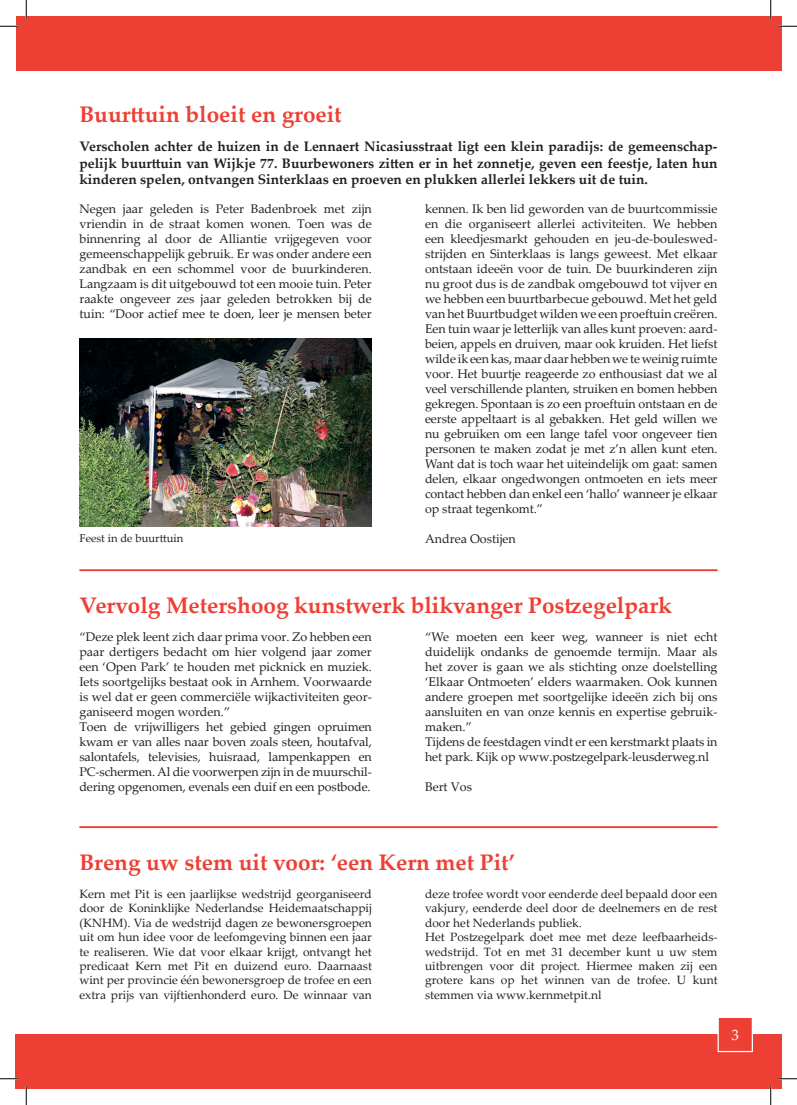
<style>
.page{position:relative;width:797px;height:1105px;background:#fff}
.page>*{position:absolute;margin:0;border:0;box-sizing:border-box;transform-origin:0 0}
.t1{font:700 22.5px "Palatino Linotype";color:#ee3f34}
.t2{font:15px "Palatino Linotype";color:#fff}
.t3{font:700 13.75px/16.5px "Palatino Linotype";color:#231f20;text-align:justify}
.t4{font:12.5px/15px "Palatino Linotype";color:#231f20}
.t5{font:12px/14.4px "Palatino Linotype";color:#231f20;text-align:justify}
.t6{font:11.25px "Palatino Linotype";color:#231f20}
</style>
<div class="page">
<div style="left:16px;top:1034px;width:765px;height:55px;background:#ee3f34"></div>
<div style="left:717px;top:1017px;width:36px;height:35px;background:#ee3f34;border:1px solid #fff"></div>
<div style="left:16px;top:16px;width:765px;height:55px;background:#ee3f34"></div>
<hr style="left:79px;top:826px;width:638px;height:2px;background:#ee3f34">
<hr style="left:79px;top:569px;width:638px;height:2px;background:#ee3f34">
<img style="left:79px;top:338px;width:293px;height:188px">
<svg style="left:0;top:25px;width:19px;height:2px"></svg>
<svg style="left:778px;top:25px;width:19px;height:2px"></svg>
<svg style="left:0;top:1078px;width:19px;height:1px"></svg>
<svg style="left:778px;top:1078px;width:19px;height:1px"></svg>
<svg style="left:25px;top:0;width:2px;height:19px"></svg>
<svg style="left:25px;top:1086px;width:2px;height:19px"></svg>
<svg style="left:770px;top:0;width:1px;height:19px"></svg>
<svg style="left:770px;top:1086px;width:1px;height:19px"></svg>
<h1 class="t1" style="left:79px;top:99px;width:264px">Buurttuin bloeit en groeit</h1>
<p class="t3" style="left:79px;top:138px;width:639px">Verscholen achter de huizen in de Lennaert Nicasiusstraat ligt een klein paradijs: de gemeenschap&shy;pelijk buurttuin van Wijkje 77. Buurbewoners zitten er in het zonnetje, geven een feestje, laten hun kinderen spelen, ontvangen Sinterklaas en proeven en plukken allerlei lekkers uit de tuin.</p>
<p class="t4" style="left:79px;top:200px;width:294px;text-align:justify">Negen jaar geleden is Peter Badenbroek met zijn vriendin in de straat komen wonen. Toen was de binnenring al door de Alliantie vrijgegeven voor gemeenschappelijk gebruik. Er was onder andere een zandbak en een schommel voor de buurkinderen.<br>Langzaam is dit uitgebouwd tot een mooie tuin. Peter raakte ongeveer zes jaar geleden betrokken bij de tuin: “Door actief mee te doen, leer je mensen beter</p>
<p class="t4" style="left:425px;top:200px;width:294px;text-align:justify">kennen. Ik ben lid geworden van de buurtcommissie en die organiseert allerlei activiteiten. We hebben een kleedjesmarkt gehouden en jeu-de-bouleswed&shy;strijden en Sinterklaas is langs geweest. Met elkaar ontstaan ideeën voor de tuin. De buurkinderen zijn nu groot dus is de zandbak omgebouwd tot vijver en we hebben een buurtbarbecue gebouwd. Met het geld van het Buurtbudget wilden we een proeftuin creëren.<br>Een tuin waar je letterlijk van alles kunt proeven: aard&shy;beien, appels en druiven, maar ook kruiden. Het liefst wilde ik een kas, maar daar hebben we te weinig ruimte voor. Het buurtje reageerde zo enthousiast dat we al veel verschillende planten, struiken en bomen hebben gekregen. Spontaan is zo een proeftuin ontstaan en de eerste appeltaart is al gebakken. Het geld willen we nu gebruiken om een lange tafel voor ongeveer tien personen te maken zodat je met z’n allen kunt eten.<br>Want dat is toch waar het uiteindelijk om gaat: samen delen, elkaar ongedwongen ontmoeten en iets meer contact hebben dan enkel een ‘hallo’ wanneer je elkaar op straat tegenkomt.”</p>
<p class="t6" style="left:79px;top:530px;width:105px">Feest in de buurttuin</p>
<p class="t4" style="left:425px;top:530px;width:92px">Andrea Oostijen</p>
<h1 class="t1" style="left:79px;top:590px;width:594px">Vervolg Metershoog kunstwerk blikvanger Postzegelpark</h1>
<p class="t4" style="left:79px;top:629px;width:294px">“Deze plek leent zich daar prima voor. Zo hebben een paar dertigers bedacht om hier volgend jaar zomer een ‘Open Park’ te houden met picknick en muziek.<br>Iets soortgelijks bestaat ook in Arnhem. Voorwaarde is wel dat er geen commerciële wijkactiviteiten geor&shy;ganiseerd mogen worden.”<br>Toen de vrijwilligers het gebied gingen opruimen kwam er van alles naar boven zoals steen, houtafval, salontafels, televisies, huisraad, lampenkappen en PC-schermen. Al die voorwerpen zijn in de muurschil&shy;dering opgenomen, evenals een duif en een postbode.</p>
<p class="t4" style="left:425px;top:629px;width:294px">“We moeten een keer weg, wanneer is niet echt duidelijk ondanks de genoemde termijn. Maar als het zover is gaan we als stichting onze doelstelling ‘Elkaar Ontmoeten’ elders waarmaken. Ook kunnen andere groepen met soortgelijke ideeën zich bij ons aansluiten en van onze kennis en expertise gebruik&shy;maken.”<br>Tijdens de feestdagen vindt er een kerstmarkt plaats in het park. Kijk op www.postzegelpark-leusderweg.nl</p>
<p class="t4" style="left:425px;top:779px;width:48px">Bert Vos</p>
<h1 class="t1" style="left:79px;top:846px;width:437px">Breng uw stem uit voor: ‘een Kern met Pit’</h1>
<p class="t5" style="left:79px;top:886px;width:294px">Kern met Pit is een jaarlijkse wedstrijd georganiseerd door de Koninklijke Nederlandse Heidemaatschappij (KNHM). Via de wedstrijd dagen ze bewonersgroepen uit om hun idee voor de leefomgeving binnen een jaar te realiseren. Wie dat voor elkaar krijgt, ontvangt het predicaat Kern met Pit en duizend euro. Daarnaast wint per provincie één bewonersgroep de trofee en een extra prijs van vijftienhonderd euro. De winnaar van</p>
<p class="t5" style="left:425px;top:886px;width:294px;text-align:left">deze trofee wordt voor eenderde deel bepaald door een vakjury, eenderde deel door de deelnemers en de rest door het Nederlands publiek.<br>Het Postzegelpark doet mee met deze leefbaarheids&shy;wedstrijd. Tot en met 31 december kunt u uw stem uitbrengen voor dit project. Hiermee maken zij een grotere kans op het winnen van de trofee. U kunt stemmen via www.kernmetpit.nl</p>
<p class="t2" style="left:731px;top:1024px;width:9px">3</p>
</div>
